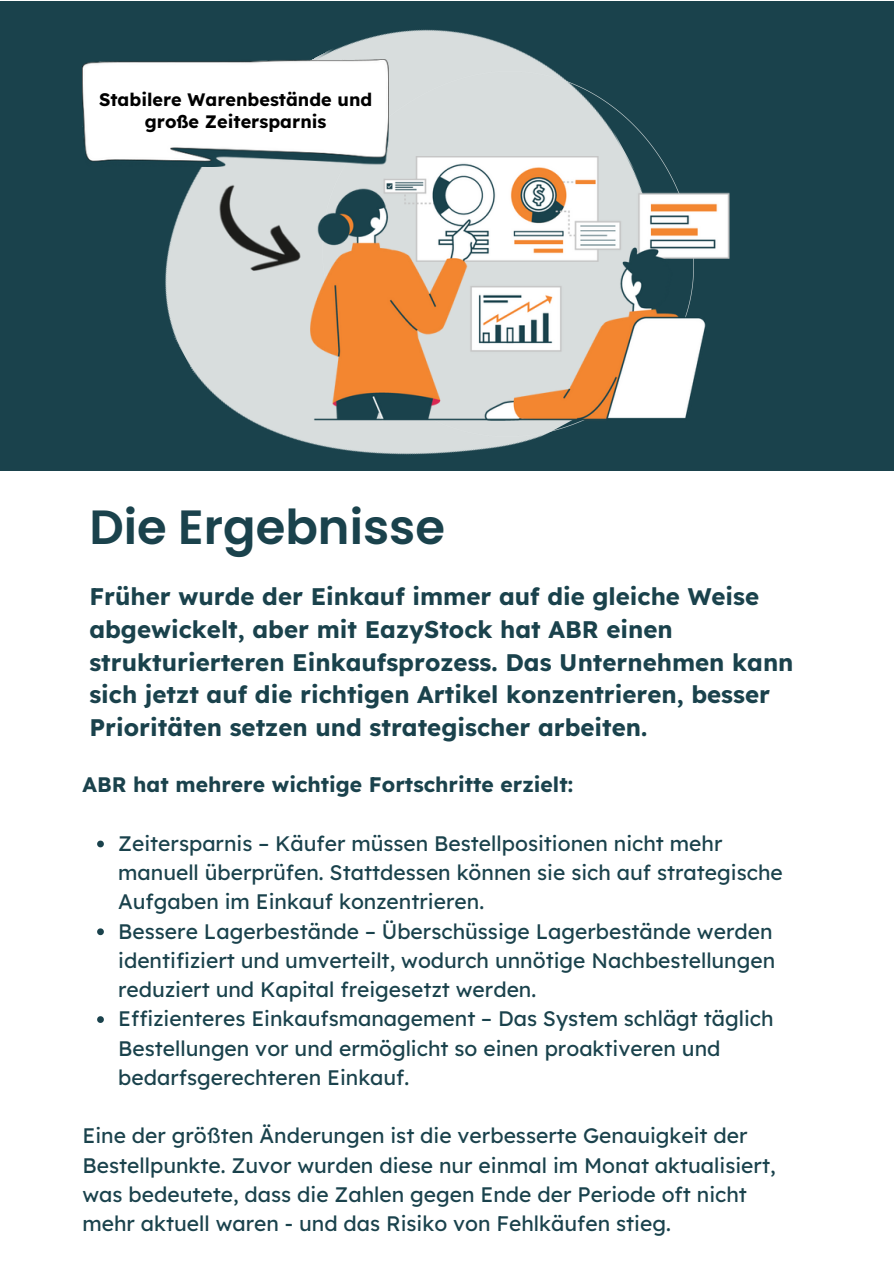
<style>
.page{position:relative;width:894px;height:1264px;background:#fff}
.page>*{position:absolute;margin:0;border:0;box-sizing:border-box;transform-origin:0 0}
.t1{font:600 48px "Poppins";color:#1a424c}
.t2{font:700 24px/32.7px "Lexend";color:#1a424c}
.t3{font:21px/29.2px "Lexend";color:#1a424c}
.t4{font:700 21px "Lexend";color:#1a424c}
.t5{font:700 18px/21.3px "Lexend";color:#000;text-align:center}
</style>
<div class="page">
<div style="left:0;top:1px;width:893px;height:469px;background:#1a424c"></div>
<img style="left:89px;top:29px;width:636px;height:442px">
<img style="left:322px;top:72px;width:370px;height:364px">
<img style="left:82px;top:60px;width:306px;height:106px">
<img style="left:310px;top:157px;width:420px;height:263px">
<img style="left:197px;top:183px;width:114px;height:105px">
<svg style="left:97px;top:840px;width:7px;height:7px"></svg>
<svg style="left:97px;top:928px;width:7px;height:7px"></svg>
<svg style="left:97px;top:1016px;width:7px;height:6px"></svg>
<p class="t5" style="left:99px;top:89px;width:275px">Stabilere Warenbestände und große Zeitersparnis</p>
<p class="t1" style="left:89px;top:493px;width:357px">Die Ergebnisse</p>
<p class="t2" style="left:89px;top:580px;width:705px">Früher wurde der Einkauf immer auf die gleiche Weise abgewickelt, aber mit EazyStock hat ABR einen strukturierteren Einkaufsprozess. Das Unternehmen kann sich jetzt auf die richtigen Artikel konzentrieren, besser Prioritäten setzen und strategischer arbeiten.</p>
<p class="t4" style="left:82px;top:771px;width:492px">ABR hat mehrere wichtige Fortschritte erzielt:</p>
<p class="t3" style="left:118px;top:828px;width:666px">Zeitersparnis – Käufer müssen Bestellpositionen nicht mehr manuell überprüfen. Stattdessen können sie sich auf strategische<br>Aufgaben im Einkauf konzentrieren.</p>
<p class="t3" style="left:118px;top:916px;width:658px">Bessere Lagerbestände – Überschüssige Lagerbestände werden identifiziert und umverteilt, wodurch unnötige Nachbestellungen reduziert und Kapital freigesetzt werden.</p>
<h1 class="t3" style="left:118px;top:1003px;width:656px">Effizienteres Einkaufsmanagement – Das System schlägt täglich<br>Bestellungen vor und ermöglicht so einen proaktiveren und bedarfsgerechteren Einkauf.</h1>
<h2 class="t3" style="left:82px;top:1120px;width:694px">Eine der größten Änderungen ist die verbesserte Genauigkeit der Bestellpunkte. Zuvor wurden diese nur einmal im Monat aktualisiert, was bedeutete, dass die Zahlen gegen Ende der Periode oft nicht mehr aktuell waren - und das Risiko von Fehlkäufen stieg.</h2>
</div>
